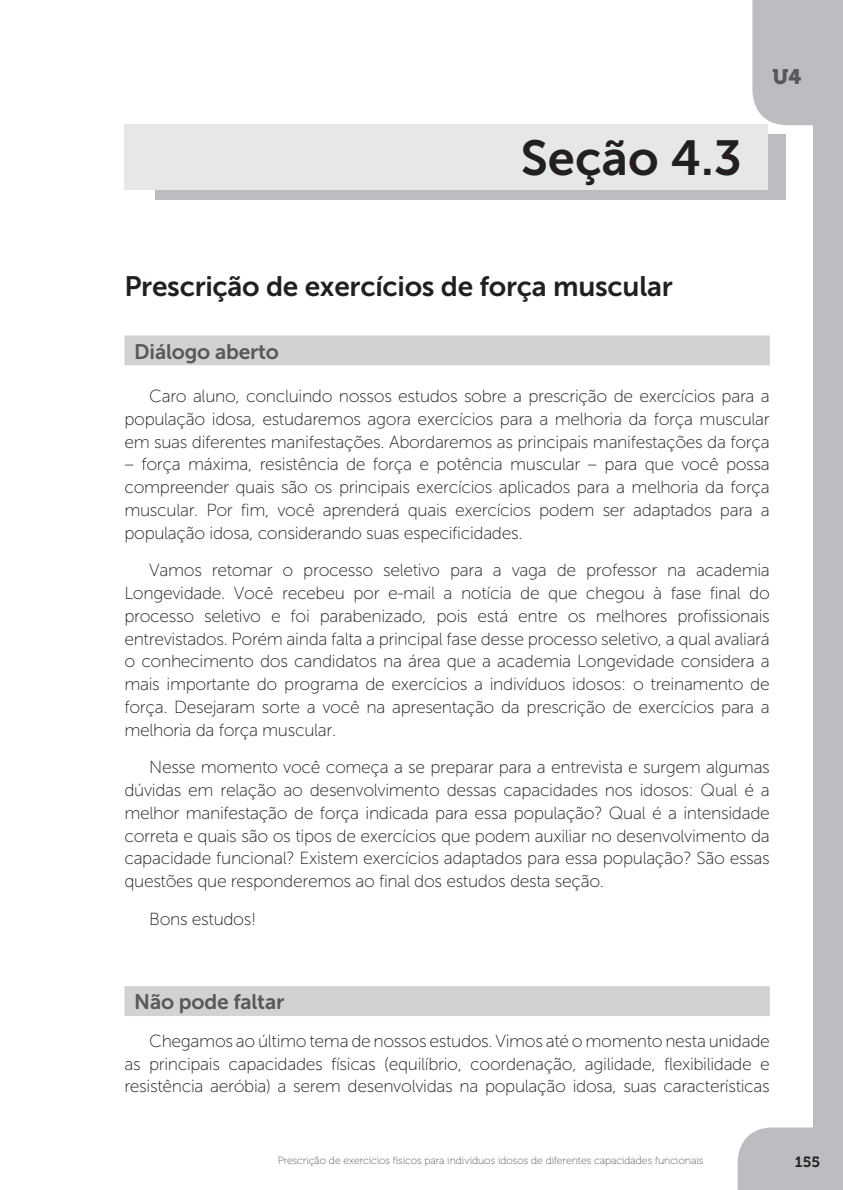
<style>
.page{position:relative;width:843px;height:1190px;background:#fff}
.page>*{position:absolute;margin:0;border:0;box-sizing:border-box;transform-origin:0 0}
.t1{font:49px "Museo Sans 700";color:#231f20}
.t2{font:28px "Museo Sans 700";letter-spacing:-.01em;color:#231f20}
.t3{font:21px "Museo Sans 700";letter-spacing:-.01em;color:#57585a}
.t4{font:21px "Museo 900";color:#57585a}
.t5{font:17.5px/22.8px "Museo Sans 100";letter-spacing:-.02em;color:#231f20;text-align:justify}
.t6{font:14.7px "Museo 700";color:#231f20}
.t7{font:10.5px "Museo 100";color:#57585a}
</style>
<div class="page">
<svg style="left:737px;top:986px;width:75px;height:204px"></svg>
<svg style="left:752px;top:0;width:60px;height:366px"></svg>
<div style="left:812px;top:0;width:30px;height:1190px;background:#bcbdc0"></div>
<div style="left:155px;top:134px;width:630px;height:66px;background:#bcbdc0"></div>
<div style="left:124px;top:124px;width:643px;height:65px;background:#e6e7e9"></div>
<div style="left:124px;top:335px;width:645px;height:30px;background:#d1d2d4;border:2px solid #d1d2d4"></div>
<div style="left:124px;top:986px;width:645px;height:30px;background:#d1d2d4;border:2px solid #d1d2d4"></div>
<h1 class="t1" style="left:520px;top:130px;width:222px">Seção 4.3</h1>
<p class="t4" style="left:772px;top:65px;width:30px">U4</p>
<h2 class="t2" style="left:124px;top:270px;width:549px">Prescrição de exercícios de força muscular</h2>
<p class="t3" style="left:134px;top:340px;width:146px">Diálogo aberto</p>
<p class="t5" style="left:124px;top:385px;width:646px;text-indent:25px">Caro aluno, concluindo nossos estudos sobre a prescrição de exercícios para a população idosa, estudaremos agora exercícios para a melhoria da força muscular em suas diferentes manifestações. Abordaremos as principais manifestações da força</p>
<p class="t5" style="left:124px;top:453px;width:646px">– força máxima, resistência de força e potência muscular – para que você possa compreender quais são os principais exercícios aplicados para a melhoria da força muscular. Por fim, você aprenderá quais exercícios podem ser adaptados para a população idosa, considerando suas especificidades.</p>
<p class="t5" style="left:124px;top:559px;width:646px;text-indent:25px">Vamos retomar o processo seletivo para a vaga de professor na academia Longevidade. Você recebeu por e-mail a notícia de que chegou à fase final do processo seletivo e foi parabenizado, pois está entre os melhores profissionais entrevistados. Porém ainda falta a principal fase desse processo seletivo, a qual avaliará o conhecimento dos candidatos na área que a academia Longevidade considera a mais importante do programa de exercícios a indivíduos idosos: o treinamento de força. Desejaram sorte a você na apresentação da prescrição de exercícios para a melhoria da força muscular.</p>
<p class="t5" style="left:124px;top:756px;width:646px;text-indent:25px">Nesse momento você começa a se preparar para a entrevista e surgem algumas dúvidas em relação ao desenvolvimento dessas capacidades nos idosos: Qual é a melhor manifestação de força indicada para essa população? Qual é a intensidade correta e quais são os tipos de exercícios que podem auxiliar no desenvolvimento da capacidade funcional? Existem exercícios adaptados para essa população? São essas questões que responderemos ao final dos estudos desta seção.</p>
<p class="t5" style="left:149px;top:907px;width:108px">Bons estudos!</p>
<p class="t3" style="left:134px;top:990px;width:151px">Não pode faltar</p>
<p class="t5" style="left:124px;top:1029px;width:646px;text-indent:25px">Chegamos ao último tema de nossos estudos. Vimos até o momento nesta unidade as principais capacidades físicas (equilíbrio, coordenação, agilidade, flexibilidade e resistência aeróbia) a serem desenvolvidas na população idosa, suas características</p>
<p class="t7" style="left:278px;top:1155px;width:427px">Prescrição de exercícios físicos para indivíduos idosos de diferentes capacidades funcionais</p>
<p class="t6" style="left:794px;top:1154px;width:27px">155</p>
</div>
